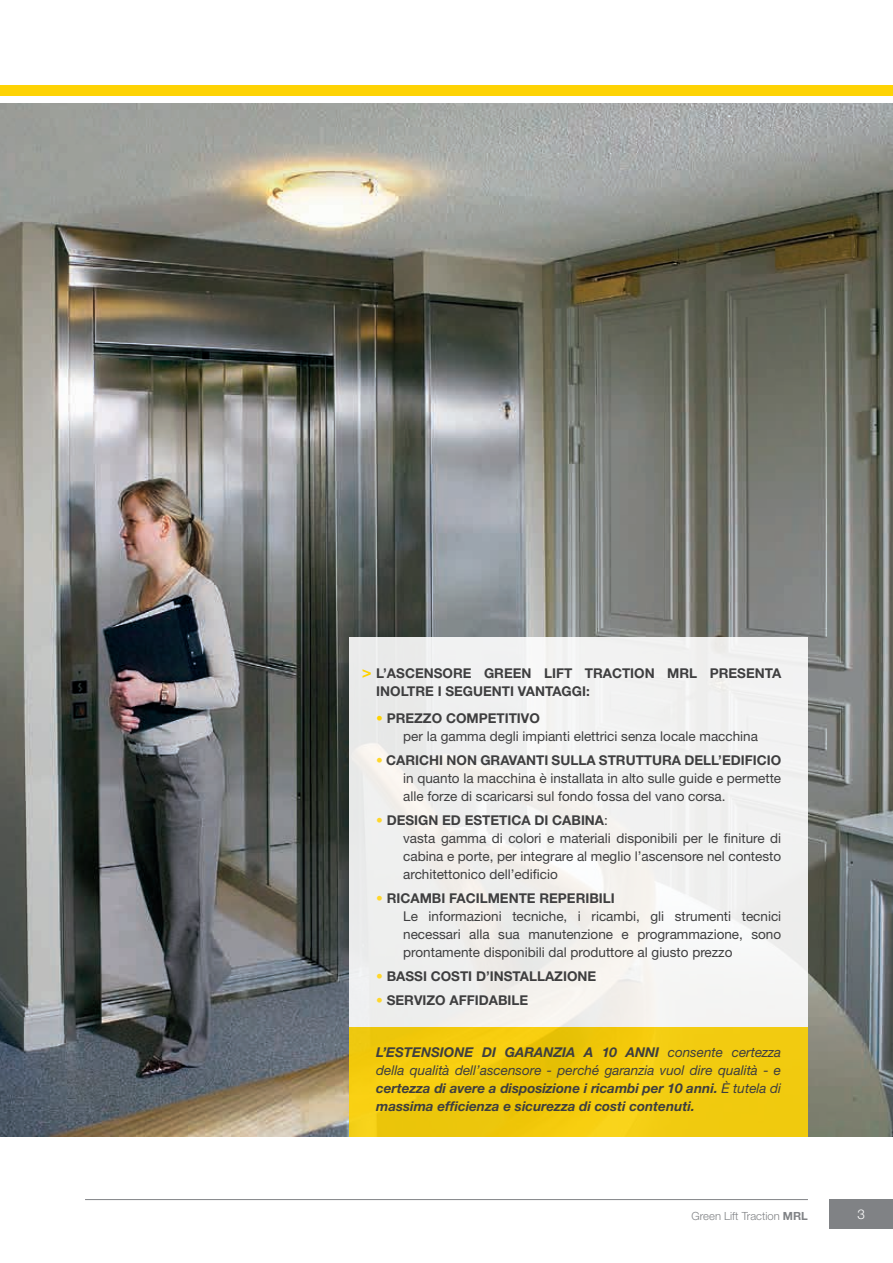
<style>
.page{position:relative;width:893px;height:1263px;background:#fff}
.page>*{position:absolute;margin:0;border:0;box-sizing:border-box;transform-origin:0 0}
.t1{font:13.5px/18px "Helvetica Neue LT Std";color:#3e3e3f;text-align:justify}
.t2{font:italic 700 13.5px/18px "Helvetica Neue LT Std";color:#3e3e3f;text-align:justify}
.t3{font:700 13.5px/18px "Helvetica Neue LT Std";color:#3e3e3f}
.t4{font:300 13.5px "Helvetica Neue LT Std";color:#fff}
.t5{font:300 11.25px "Helvetica Neue LT Std";color:#808285}
.s1{color:#fed304}
.s2{font-weight:700;color:#ffd72c}
.s3{font-weight:700}
.s4{color:#ffd72c}
.s5{font-weight:400}
</style>
<div class="page">
<img style="left:0;top:103px;width:893px;height:1033px">
<div style="left:350px;top:637px;width:458px;height:390px;background:#f1f1ef"></div>
<svg style="left:362px;top:669px;width:9px;height:9px"></svg>
<div style="left:829px;top:1199px;width:64px;height:30px;background:#808285"></div>
<hr style="left:85px;top:1199px;width:723px;height:1px;background:#808285">
<div style="left:0;top:85px;width:893px;height:11px;background:#fed304"></div>
<div style="left:350px;top:1027px;width:458px;height:109px;background:#f2ca0f"></div>
<p class="t3" style="left:376px;top:664px;width:407px">L’ASCENSORE GREEN LIFT TRACTION MRL PRESENTA<br>INOLTRE I SEGUENTI VANTAGGI:</p>
<p class="t3" style="left:376px;top:709px;width:165px"><span class="s1">•</span> PREZZO COMPETITIVO</p>
<p class="t1" style="left:403px;top:727px;width:356px">per la gamma degli impianti elettrici senza locale macchina</p>
<p class="t1" style="left:403px;top:751px;width:380px;text-indent:-27px"><span class="s2">•</span> <span class="s3">CARICHI NON GRAVANTI SULLA STRUTTURA DELL’EDIFICIO </span>in quanto la macchina è installata in alto sulle guide e permette alle forze di scaricarsi sul fondo fossa del vano corsa.</p>
<p class="t3" style="left:376px;top:811px;width:233px"><span class="s4">•</span> DESIGN ED ESTETICA DI CABINA<span class="s5">:</span></p>
<p class="t1" style="left:403px;top:829px;width:379px">vasta gamma di colori e materiali disponibili per le finiture di cabina e porte, per integrare al meglio l’ascensore nel contesto architettonico dell’edificio</p>
<p class="t3" style="left:376px;top:889px;width:240px"><span class="s4">•</span> RICAMBI FACILMENTE REPERIBILI</p>
<p class="t1" style="left:403px;top:907px;width:380px">Le informazioni tecniche, i ricambi, gli strumenti tecnici necessari alla sua manutenzione e programmazione, sono prontamente disponibili dal produttore al giusto prezzo</p>
<p class="t3" style="left:376px;top:967px;width:222px"><span class="s4">•</span> BASSI COSTI D’INSTALLAZIONE</p>
<p class="t3" style="left:376px;top:991px;width:154px"><span class="s4">•</span> SERVIZO AFFIDABILE</p>
<p class="t2" style="left:376px;top:1043px;width:407px">L’ESTENSIONE DI GARANZIA A 10 ANNI <span class="s5">consente certezza della qualità dell’ascensore - perché garanzia vuol dire qualità - e </span>certezza di avere a disposizione i ricambi per 10 anni. <span class="s5">È tutela di </span>massima efficienza e sicurezza di costi contenuti.</p>
<p class="t5" style="left:692px;top:1209px;width:118px">Green Lift Traction <span class="s3">MRL</span></p>
<p class="t4" style="left:857px;top:1206px;width:9px">3</p>
</div>
